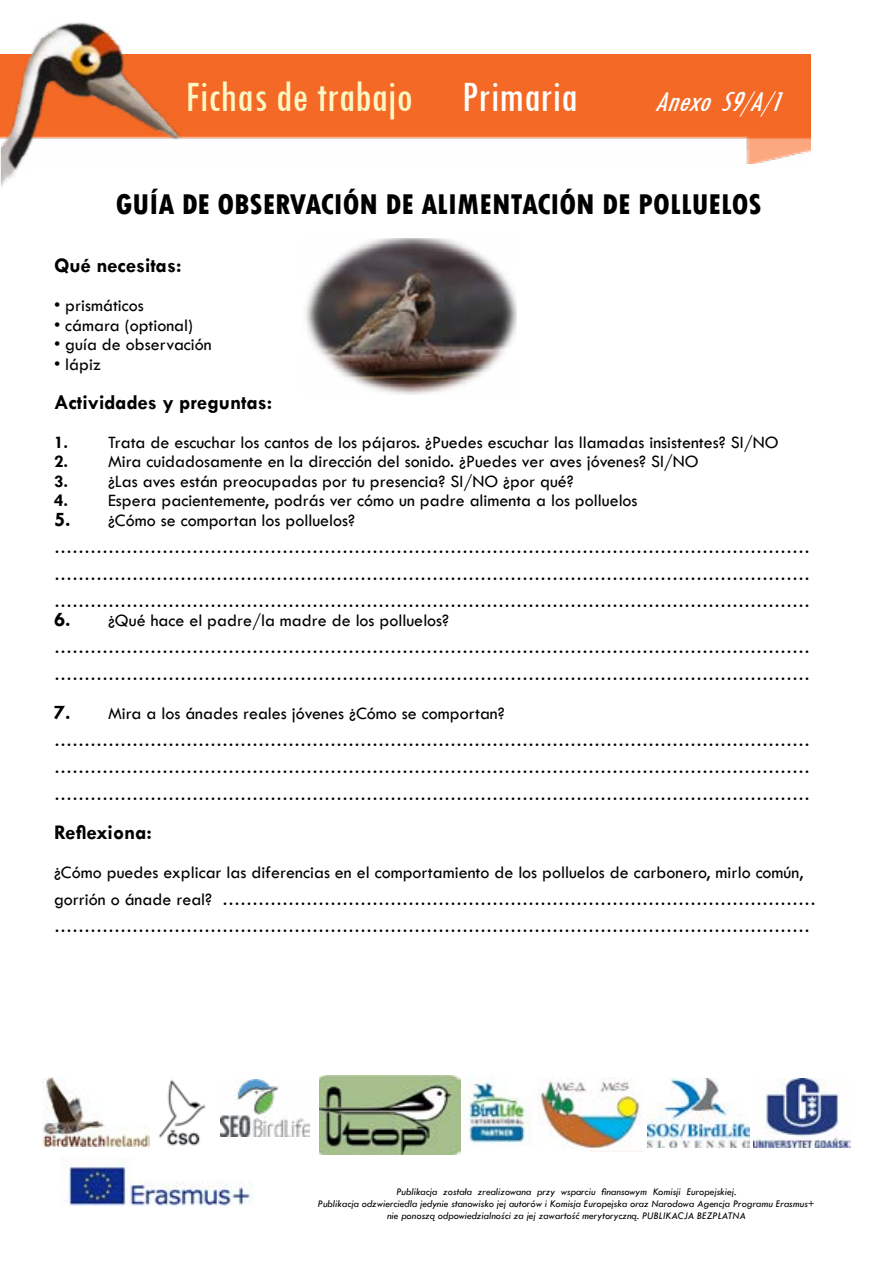
<style>
.page{position:relative;width:893px;height:1263px;background:#fff}
.page>*{position:absolute;margin:0;border:0;box-sizing:border-box;transform-origin:0 0}
.t1{font:condensed 45px "Tw Cen";color:#fbf7c4}
.t2{font:800 condensed 30px "Tw Cen";color:#000}
.t3{font:italic condensed 30px "Tw Cen";color:#fff}
.t4{font:700 21px "Tw Cen";color:#000}
.t5{font:18px/27px "Tw Cen";color:#000}
.t6{font:italic 10.5px/12px "Tw Cen";color:#000;text-align:center}
.s1{color:#fff}
.s2{font-weight:700}
.s3{font-weight:700;font-size:21px}
</style>
<div class="page">
<img style="left:192px;top:54px;width:619px;height:109px">
<img style="left:1px;top:22px;width:191px;height:166px">
<img style="left:463px;top:1077px;width:69px;height:68px">
<img style="left:61px;top:1157px;width:192px;height:49px">
<img style="left:319px;top:1075px;width:141px;height:80px">
<img style="left:753px;top:1079px;width:97px;height:69px">
<img style="left:648px;top:1079px;width:102px;height:69px">
<img style="left:539px;top:1077px;width:103px;height:75px">
<img style="left:43px;top:1077px;width:106px;height:69px">
<img style="left:220px;top:1080px;width:89px;height:56px">
<img style="left:158px;top:1079px;width:48px;height:67px">
<img style="left:305px;top:238px;width:211px;height:156px">
<h1 class="t1" style="left:185px;top:70px;width:394px">Fichas de trabajo <span class="s1">Primaria</span></h1>
<h2 class="t3" style="left:654px;top:83px;width:140px">AnexoS9/A/1</h2>
<h2 class="t2" style="left:116px;top:186px;width:647px">GUÍA DE OBSERVACIÓN DE ALIMENTACIÓN DE POLLUELOS</h2>
<p class="t4" style="left:54px;top:253px;width:129px">Qué necesitas:</p>
<p class="t5" style="left:54px;top:292px;width:91px">• prismáticos</p>
<p class="t5" style="left:54px;top:312px;width:141px">• cámara (optional)</p>
<p class="t5" style="left:54px;top:331px;width:159px">• guía de observación</p>
<p class="t5" style="left:54px;top:351px;width:48px">• lápiz</p>
<p class="t4" style="left:54px;top:390px;width:220px">Actividades y preguntas:</p>
<p class="t5" style="left:54px;top:429px;width:726px"><span class="s2">1.</span> Trata de escuchar los cantos de los pájaros. ¿Puedes escuchar las llamadas insistentes? SI/NO</p>
<p class="t5" style="left:54px;top:448px;width:646px"><span class="s2">2.</span> Mira cuidadosamente en la dirección del sonido. ¿Puedes ver aves jóvenes? SI/NO</p>
<p class="t5" style="left:54px;top:468px;width:521px"><span class="s2">3.</span> ¿Las aves están preocupadas por tu presencia? SI/NO ¿por qué?</p>
<p class="t5" style="left:54px;top:487px;width:585px"><span class="s2">4.</span> Espera pacientemente, podrás ver cómo un padre alimenta a los polluelos</p>
<p class="t5" style="left:54px;top:507px;width:758px"><span class="s3">5.</span> ¿Cómo se comportan los polluelos? ……………………………………………………………………………………………………………… ……………………………………………………………………………………………………………… ………………………………………………………………………………………………………………</p>
<p class="t5" style="left:54px;top:607px;width:758px"><span class="s3">6.</span> ¿Qué hace el padre/la madre de los polluelos? ……………………………………………………………………………………………………………… ………………………………………………………………………………………………………………</p>
<p class="t5" style="left:54px;top:700px;width:758px"><span class="s3">7.</span> Mira a los ánades reales jóvenes ¿Cómo se comportan? ……………………………………………………………………………………………………………… ……………………………………………………………………………………………………………… ………………………………………………………………………………………………………………</p>
<p class="t4" style="left:54px;top:820px;width:99px">Reflexiona:</p>
<p class="t5" style="left:54px;top:859px;width:764px">¿Cómo puedes explicar las diferencias en el comportamiento de los polluelos de carbonero, mirlo común, gorrión o ánade real? ……………………………………………………………………………………… ………………………………………………………………………………………………………………</p>
<p class="t6" style="left:318px;top:1185px;width:499px">Publikacja została zrealizowana przy wsparciu finansowym Komisji Europejskiej.<br>Publikacja odzwierciedla jedynie stanowisko jej autorów i Komisja Europejska oraz Narodowa Agencja Programu Erasmus+ nie ponoszą odpowiedzialności za jej zawartość merytoryczną. PUBLIKACJA BEZPŁATNA</p>
</div>
